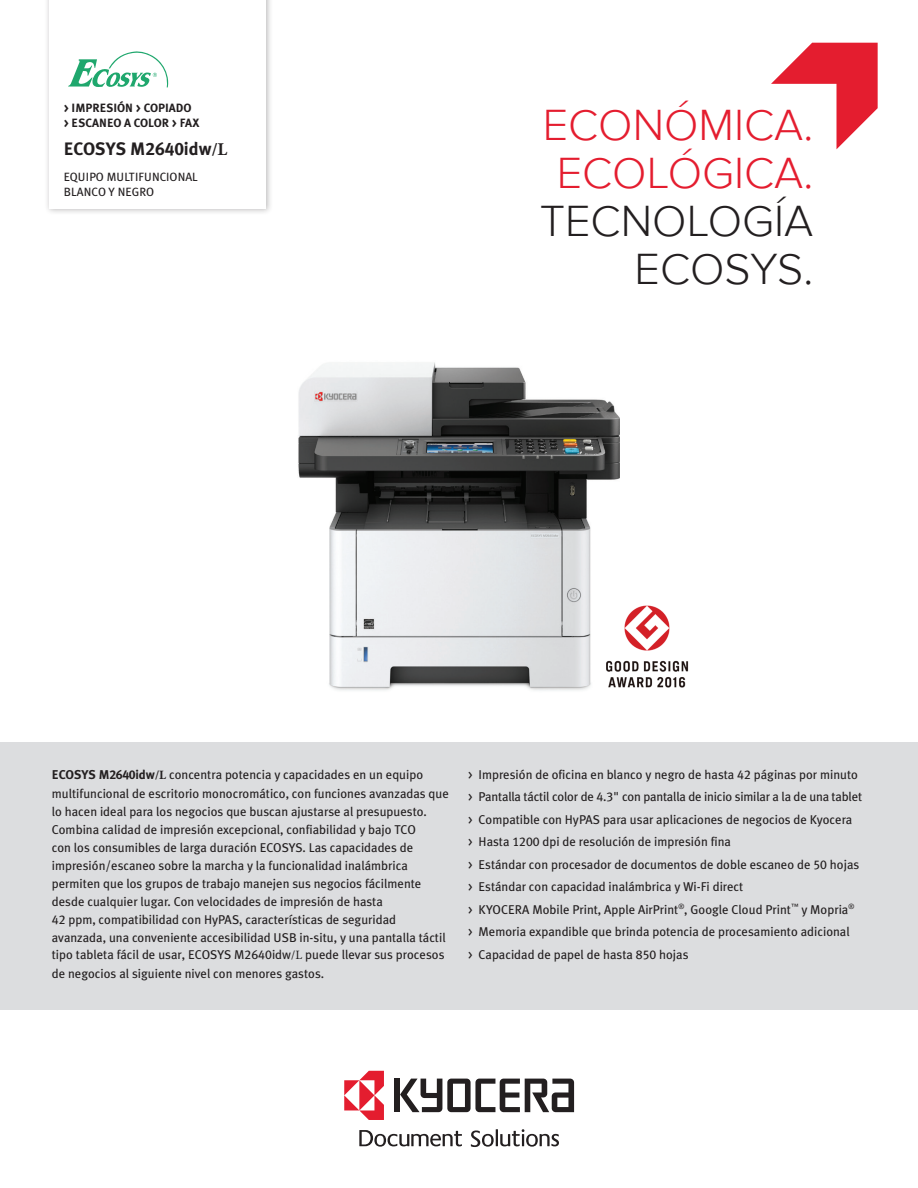
<style>
.page{position:relative;width:918px;height:1188px;background:#fff}
.page>*{position:absolute;margin:0;border:0;box-sizing:border-box;transform-origin:0 0}
.t1{font:300 45px/48px "Proxima Nova";color:#e41d2f;text-align:center}
.t2{font:300 45px/48px "Proxima Nova";color:#231f20;text-align:right}
.t3{font:700 18px "Meta Plus";color:#231f20}
.t4{font:12.75px/18px "Meta Plus";color:#231f20}
.t5{font:12px/15px "Meta Plus Bold Caps";color:#231f20}
.t6{font:12px/15px "Meta Plus";letter-spacing:.005em;color:#231f20}
.s1{font-family:"Meta Plus Bold Caps";font-weight:400}
.s2{font-family:"Minion Pro"}
.s3{font-weight:700}
.s4{font-family:"Meta Plus Bold Caps"}
.s5{font-family:"Minion Pro";font-weight:700}
.s6{font-family:"Meta Plus Book Caps"}
</style>
<div class="page">
<svg style="left:771px;top:43px;width:107px;height:106px"></svg>
<div style="left:44px;top:0;width:229px;height:215px;background:#231f20;opacity:.3"></div>
<div style="left:49px;top:0;width:217px;height:208px;background:#fff"></div>
<svg style="left:68px;top:51px;width:100px;height:37px"></svg>
<div style="left:394px;top:1079px;width:6px;height:33px;background:#231f20"></div>
<svg style="left:400px;top:1079px;width:174px;height:33px"></svg>
<svg style="left:344px;top:1071px;width:40px;height:49px"></svg>
<svg style="left:471px;top:1129px;width:88px;height:18px"></svg>
<svg style="left:359px;top:1130px;width:103px;height:17px"></svg>
<div style="left:0;top:742px;width:918px;height:268px;background:#dcdddf"></div>
<img style="left:298px;top:362px;width:322px;height:329px">
<img style="left:606px;top:603px;width:83px;height:88px">
<p class="t5" style="left:64px;top:101px;width:137px">&gt; IMPRESIÓN &gt; COPIADO &gt; ESCANEO A COLOR &gt; FAX</p>
<h2 class="t3" style="left:64px;top:138px;width:165px">ECOSYS M<span class="s1">2640</span>idw<span class="s2">/L</span></h2>
<p class="t6" style="left:64px;top:170px;width:136px">EQUIPO MULTIFUNCIONAL<br>BLANCO Y NEGRO</p>
<h1 class="t1" style="left:543px;top:101px;width:272px">ECONÓMICA.<br>ECOLÓGICA.</h1>
<h1 class="t2" style="left:540px;top:197px;width:275px">TECNOLOGÍA<br>ECOSYS.</h1>
<p class="t4" style="left:52px;top:765px;width:399px"><span class="s3">ECOSYS</span> <span class="s4">M2640</span><span class="s3">idw</span><span class="s5">/L</span> concentra potencia y capacidades en un equipo multifuncional de escritorio monocromático, con funciones avanzadas que lo hacen ideal para los negocios que buscan ajustarse al presupuesto.<br>Combina calidad de impresión excepcional, confiabilidad y bajo TCO<br>con los consumibles de larga duración ECOSYS. Las capacidades de impresión/escaneo sobre la marcha y la funcionalidad inalámbrica permiten que los grupos de trabajo manejen sus negocios fácilmente desde cualquier lugar. Con velocidades de impresión de hasta<br><span class="s6">42</span> ppm, compatibilidad con HyPAS, características de seguridad avanzada, una conveniente accesibilidad USB in-situ, y una pantalla táctil tipo tableta fácil de usar, ECOSYS M<span class="s6">2640</span>idw<span class="s2">/L</span> puede llevar sus procesos</p>
<p class="t4" style="left:52px;top:964px;width:274px">de negocios al siguiente nivel con menores gastos.</p>
<p class="t4" style="left:468px;top:763px;width:396px;line-height:22.5px"><span class="s6">&gt;</span> Impresión de oficina en blanco y negro de hasta <span class="s6">42</span> páginas por minuto <span class="s6">&gt;</span> Pantalla táctil color de <span class="s6">4.3</span>" con pantalla de inicio similar a la de una tablet <span class="s6">&gt;</span> Compatible con HyPAS para usar aplicaciones de negocios de Kyocera<br><span class="s6">&gt;</span> Hasta <span class="s6">1200</span> dpi de resolución de impresión fina<br><span class="s6">&gt;</span> Estándar con procesador de documentos de doble escaneo de <span class="s6">50</span> hojas <span class="s6">&gt;</span> Estándar con capacidad inalámbrica y Wi-Fi direct<br><span class="s6">&gt;</span> KYOCERA Mobile Print, Apple AirPrint<sup>®</sup>, Google Cloud Print<sup>™</sup> y Mopria<sup>®<br></sup><span class="s6">&gt;</span> Memoria expandible que brinda potencia de procesamiento adicional<br><span class="s6">&gt;</span> Capacidad de papel de hasta <span class="s6">850</span> hojas</p>
</div>
